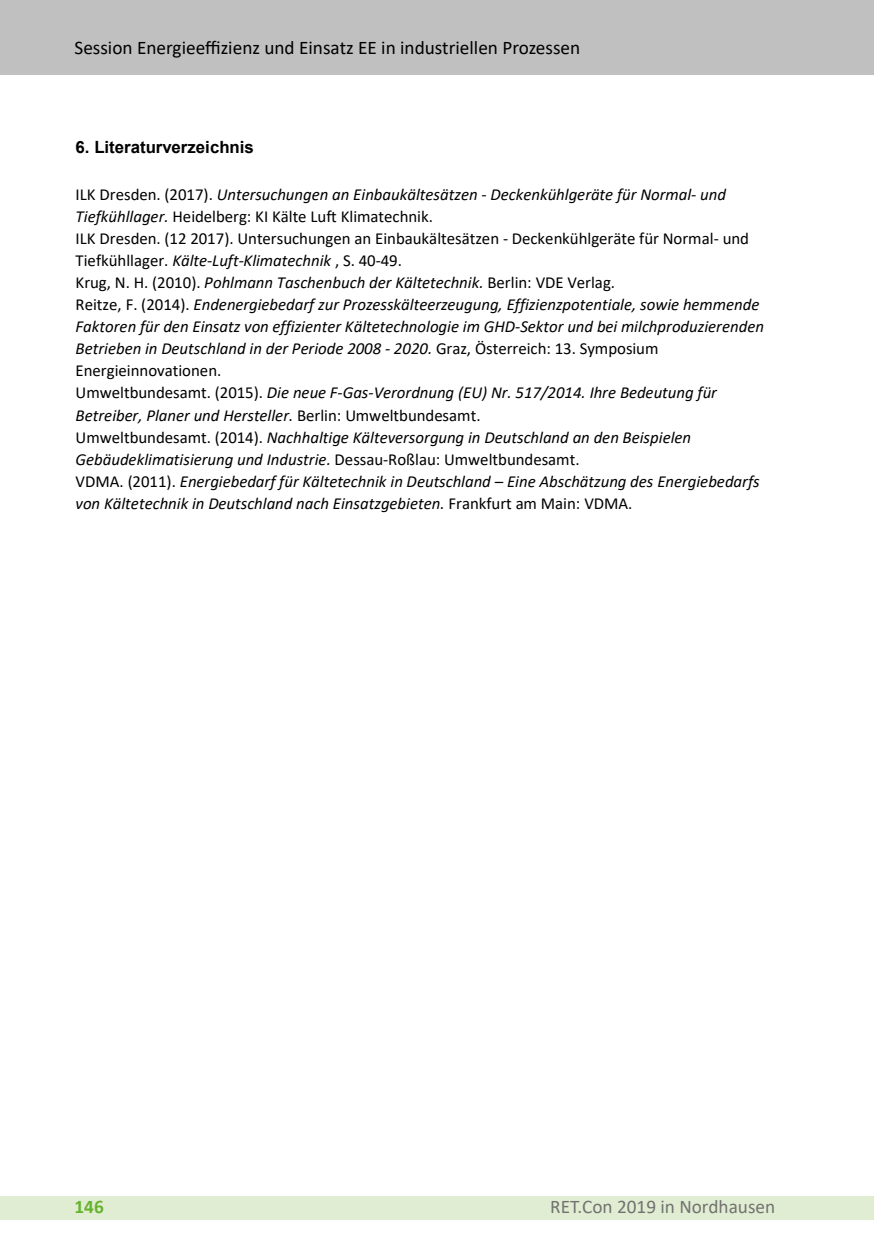
<style>
.page{position:relative;width:874px;height:1241px;background:#fff}
.page>*{position:absolute;margin:0;border:0;box-sizing:border-box;transform-origin:0 0}
.t1{font:19.25px "Calibri";color:#000}
.t2{font:19.25px "Calibri";color:#727271}
.t3{font:700 19.25px "Calibri";color:#65b32e}
.t4{font:italic 16.8px/22.1px "Calibri";color:#000}
.t5{font:700 16.8px "Arial";color:#000}
.s1{font-style:normal}
</style>
<div class="page">
<div style="left:0;top:1196px;width:873px;height:23px;background:#e1edd2"></div>
<div style="left:0;top:0;width:873px;height:74px;background:#c1c0c0"></div>
<p class="t1" style="left:74px;top:34px;width:507px">Session Energieeffizienz und Einsatz EE in industriellen Prozessen</p>
<p class="t5" style="left:76px;top:135px;width:179px">6. Literaturverzeichnis</p>
<p class="t4" style="left:75px;top:182px;width:689px"><span class="s1">ILK Dresden. (2017).</span> Untersuchungen an Einbaukältesätzen - Deckenkühlgeräte für Normal- und Tiefkühllager. <span class="s1">Heidelberg: KI Kälte Luft Klimatechnik.<br>ILK Dresden. (12 2017). Untersuchungen an Einbaukältesätzen - Deckenkühlgeräte für Normal- und Tiefkühllager.</span> Kälte-Luft-Klimatechnik <span class="s1">, S. 40-49.<br>Krug, N. H. (2010).</span> Pohlmann Taschenbuch der Kältetechnik. <span class="s1">Berlin: VDE Verlag.<br>Reitze, F. (2014).</span> Endenergiebedarf zur Prozesskälteerzeugung, Effizienzpotentiale, sowie hemmende Faktoren für den Einsatz von effizienter Kältetechnologie im GHD-Sektor und bei milchproduzierenden Betrieben in Deutschland in der Periode 2008 - 2020. <span class="s1">Graz, Österreich: 13. Symposium Energieinnovationen.<br>Umweltbundesamt. (2015).</span> Die neue F-Gas-Verordnung (EU) Nr. 517/2014. Ihre Bedeutung für Betreiber, Planer und Hersteller. <span class="s1">Berlin: Umweltbundesamt.<br>Umweltbundesamt. (2014).</span> Nachhaltige Kälteversorgung in Deutschland an den Beispielen Gebäudeklimatisierung und Industrie. <span class="s1">Dessau-Roßlau: Umweltbundesamt.<br>VDMA. (2011).</span> Energiebedarf für Kältetechnik in Deutschland – Eine Abschätzung des Energiebedarfs von Kältetechnik in Deutschland nach Einsatzgebieten. <span class="s1">Frankfurt am Main: VDMA.</span></p>
<p class="t3" style="left:74px;top:1192px;width:31px">146</p>
<p class="t2" style="left:550px;top:1193px;width:226px">RET.Con 2019 in Nordhausen</p>
</div>
